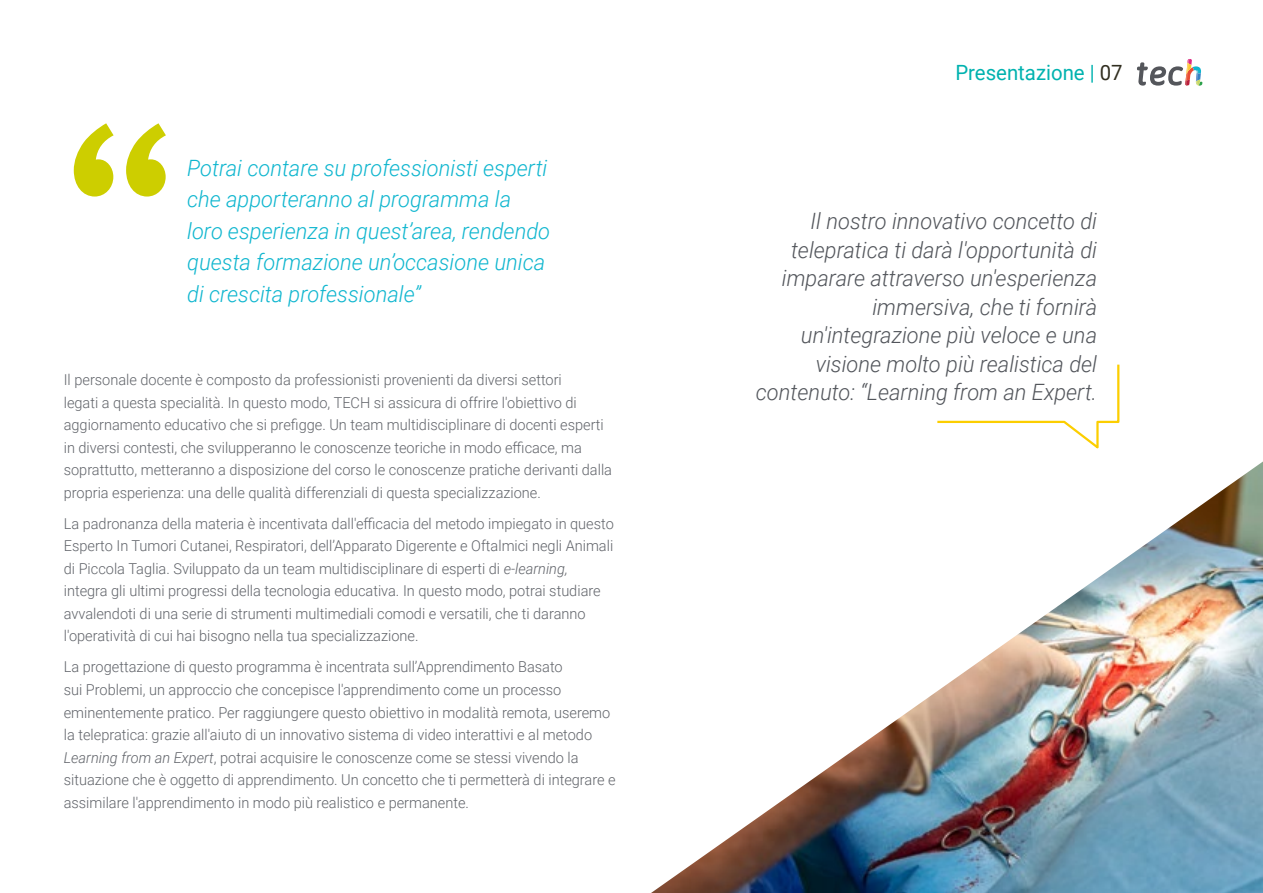
<style>
.page{position:relative;width:1263px;height:893px;background:#fff}
.page>*{position:absolute;margin:0;border:0;box-sizing:border-box;transform-origin:0 0}
.t1{font:italic 300 22.5px/28.5px "Roboto";color:#52555b;text-align:right}
.t2{font:italic 300 22.5px/31.5px "Roboto";color:#0fb6cf}
.t3{font:21px "Roboto";color:#00b2af}
.t4{font:300 15px/22.5px "Roboto";color:#61646a}
.s1{font-style:italic}
.s2{color:#312e20}
</style>
<div class="page">
<svg style="left:74px;top:123px;width:92px;height:74px"></svg>
<svg style="left:937px;top:364px;width:183px;height:85px"></svg>
<svg style="left:1137px;top:59px;width:65px;height:27px"></svg>
<img style="left:651px;top:461px;width:612px;height:432px">
<h1 class="t2" style="left:187px;top:151px;width:365px">Potrai contare su professionisti esperti che apporteranno al programma la loro esperienza in quest’area, rendendo questa formazione un’occasione unica di crescita professionale”</h1>
<p class="t4" style="left:64px;top:368px;width:550px">Il personale docente è composto da professionisti provenienti da diversi settori<br>legati a questa specialità. In questo modo, TECH si assicura di offrire l'obiettivo di aggiornamento educativo che si prefigge. Un team multidisciplinare di docenti esperti in diversi contesti, che svilupperanno le conoscenze teoriche in modo efficace, ma soprattutto, metteranno a disposizione del corso le conoscenze pratiche derivanti dalla propria esperienza: una delle qualità differenziali di questa specializzazione.</p>
<p class="t4" style="left:64px;top:512px;width:552px">La padronanza della materia è incentivata dall'efficacia del metodo impiegato in questo Esperto In Tumori Cutanei, Respiratori, dell’Apparato Digerente e Oftalmici negli Animali di Piccola Taglia. Sviluppato da un team multidisciplinare di esperti di <span class="s1">e-learning, </span>integra gli ultimi progressi della tecnologia educativa. In questo modo, potrai studiare avvalendoti di una serie di strumenti multimediali comodi e versatili, che ti daranno l'operatività di cui hai bisogno nella tua specializzazione.</p>
<p class="t4" style="left:64px;top:655px;width:553px">La progettazione di questo programma è incentrata sull’Apprendimento Basato<br>sui Problemi, un approccio che concepisce l'apprendimento come un processo eminentemente pratico. Per raggiungere questo obiettivo in modalità remota, useremo la telepratica: grazie all'aiuto di un innovativo sistema di video interattivi e al metodo <span class="s1">Learning from an Expert</span>, potrai acquisire le conoscenze come se stessi vivendo la situazione che è oggetto di apprendimento. Un concetto che ti permetterà di integrare e assimilare l'apprendimento in modo più realistico e permanente.</p>
<h2 class="t3" style="left:955px;top:57px;width:169px">Presentazione | <span class="s2">07</span></h2>
<p class="t1" style="left:756px;top:206px;width:343px">Il nostro innovativo concetto di telepratica ti darà l'opportunità di imparare attraverso un'esperienza immersiva, che ti fornirà un'integrazione più veloce e una visione molto più realistica del contenuto: “Learning from an Expert.</p>
</div>
